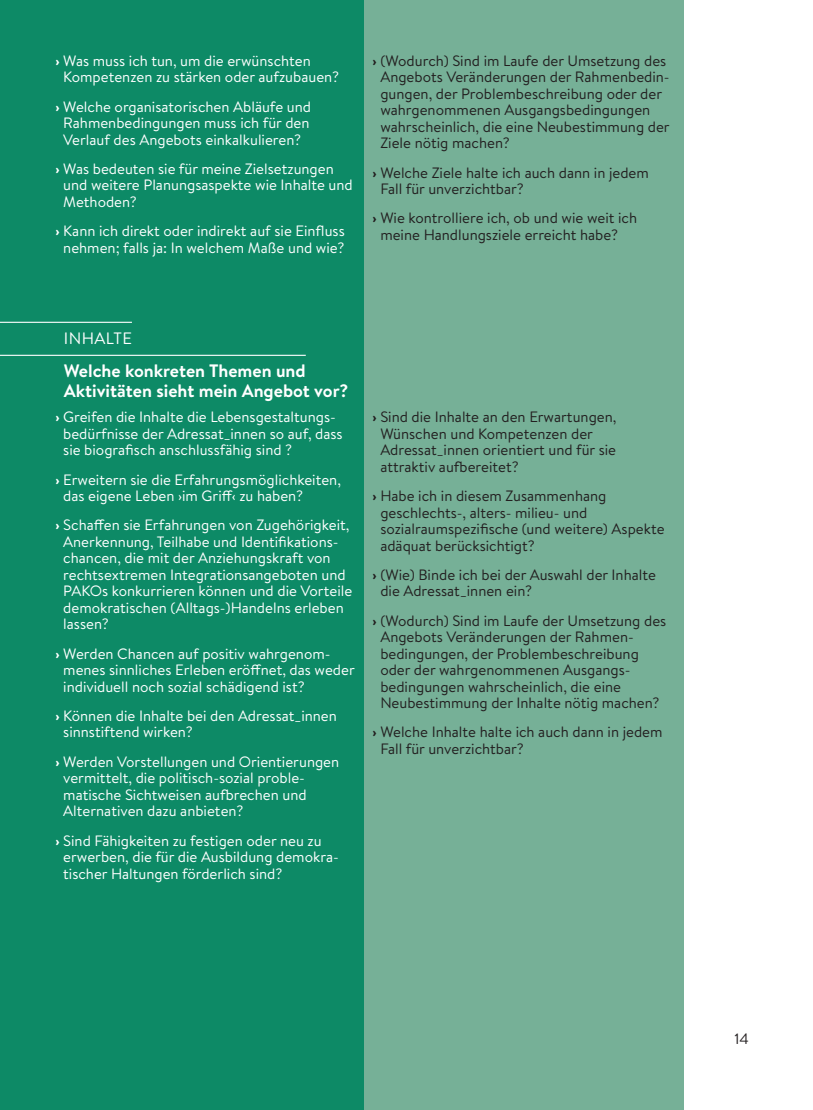
<style>
.page{position:relative;width:813px;height:1110px;background:#fff}
.page>*{position:absolute;margin:0;border:0;box-sizing:border-box;transform-origin:0 0}
.t1{font:700 18px/20.2px "Brandon Text";color:#fff}
.t2{font:16.5px "Brandon Text";color:#fff}
.t3{font:15px/16.5px "Brandon Text";color:#fff}
.t4{font:15px/16.5px "Brandon Text";color:#231f20}
.s1{font-weight:700}
</style>
<div class="page">
<div style="left:0;top:0;width:364px;height:1110px;background:#0d8a66"></div>
<div style="left:364px;top:0;width:318px;height:1110px;background:#76b097"></div>
<hr style="left:0;top:322px;width:132px;height:1px;background:#fff">
<hr style="left:0;top:355px;width:305px;height:1px;background:#fff">
<p class="t3" style="left:63px;top:52px;width:277px;text-indent:-8px"><span class="s1">›</span> Was muss ich tun, um die erwünschten<br>Kompetenzen zu stärken oder aufzubauen?</p>
<p class="t3" style="left:55px;top:98px;width:257px;text-align:center"><span class="s1">›</span> Welche organisatorischen Abläufe und<br>Rahmenbedingungen muss ich für den<br>Verlauf des Angebots einkalkulieren?</p>
<p class="t3" style="left:63px;top:160px;width:291px;text-indent:-8px"><span class="s1">›</span> Was bedeuten sie für meine Zielsetzungen und weitere Planungsaspekte wie Inhalte und<br>Methoden?</p>
<p class="t3" style="left:55px;top:222px;width:291px;text-align:center"><span class="s1">›</span> Kann ich direkt oder indirekt auf sie Einfluss nehmen; falls ja: In welchem Maße und wie?</p>
<p class="t4" style="left:380px;top:52px;width:291px;text-indent:-8px"><span class="s1">›</span> (Wodurch) Sind im Laufe der Umsetzung des Angebots Veränderungen der Rahmenbedin&shy;gungen, der Problembeschreibung oder der wahrgenommenen Ausgangsbedingungen wahrscheinlich, die eine Neubestimmung der Ziele nötig machen?</p>
<p class="t4" style="left:380px;top:164px;width:270px;text-indent:-8px"><span class="s1">›</span> Welche Ziele halte ich auch dann in jedem<br>Fall für unverzichtbar?</p>
<p class="t4" style="left:380px;top:209px;width:258px;text-indent:-8px"><span class="s1">›</span> Wie kontrolliere ich, ob und wie weit ich meine Handlungsziele erreicht habe?</p>
<p class="t2" style="left:64px;top:327px;width:16px">Inhalte</p>
<p class="t1" style="left:64px;top:360px;width:286px">Welche konkreten Themen und<br>Aktivitäten sieht mein Angebot vor?</p>
<p class="t3" style="left:63px;top:408px;width:281px;text-indent:-8px"><span class="s1">›</span> Greifen die Inhalte die Lebensgestaltungs&shy;bedürfnisse der Adressat_innen so auf, dass sie biografisch anschlussfähig sind ?</p>
<p class="t3" style="left:63px;top:471px;width:279px;text-indent:-8px"><span class="s1">›</span> Erweitern sie die Erfahrungsmöglichkeiten, das eigene Leben ›im Griff‹ zu haben?</p>
<p class="t3" style="left:63px;top:516px;width:290px;text-indent:-8px"><span class="s1">›</span> Schaffen sie Erfahrungen von Zugehörigkeit, Anerkennung, Teilhabe und Identifikations&shy;chancen, die mit der Anziehungskraft von rechtsextremen Integrationsangeboten und PAKOs konkurrieren können und die Vorteile demokratischen (Alltags-)Handelns erleben lassen?</p>
<p class="t3" style="left:63px;top:645px;width:293px;text-indent:-8px"><span class="s1">›</span> Werden Chancen auf positiv wahrgenom&shy;menes sinnliches Erleben eröffnet, das weder individuell noch sozial schädigend ist?</p>
<p class="t3" style="left:63px;top:707px;width:275px;text-indent:-8px"><span class="s1">›</span> Können die Inhalte bei den Adressat_innen sinnstiftend wirken?</p>
<p class="t3" style="left:63px;top:753px;width:277px;text-indent:-8px"><span class="s1">›</span> Werden Vorstellungen und Orientierungen vermittelt, die politisch-sozial proble&shy;matische Sichtweisen aufbrechen und Alternativen dazu anbieten?</p>
<p class="t3" style="left:63px;top:831px;width:275px;text-indent:-8px"><span class="s1">›</span> Sind Fähigkeiten zu festigen oder neu zu erwerben, die für die Ausbildung demokra&shy;tischer Haltungen förderlich sind?</p>
<p class="t4" style="left:380px;top:408px;width:237px;text-indent:-8px"><span class="s1">›</span> Sind die Inhalte an den Erwartungen,<br>Wünschen und Kompetenzen der<br>Adressat_innen orientiert und für sie attraktiv aufbereitet?</p>
<p class="t4" style="left:380px;top:487px;width:285px;text-indent:-8px"><span class="s1">›</span> Habe ich in diesem Zusammenhang geschlechts-, alters- milieu- und sozialraumspezifische (und weitere) Aspekte adäquat berücksichtigt?</p>
<p class="t4" style="left:380px;top:566px;width:277px;text-indent:-8px"><span class="s1">›</span> (Wie) Binde ich bei der Auswahl der Inhalte die Adressat_innen ein?</p>
<p class="t4" style="left:380px;top:612px;width:287px;text-indent:-8px"><span class="s1">›</span> (Wodurch) Sind im Laufe der Umsetzung des Angebots Veränderungen der Rahmen-- bedingungen, der Problembeschreibung oder der wahrgenommenen Ausgangs-- bedingungen wahrscheinlich, die eine Neubestimmung der Inhalte nötig machen?</p>
<p class="t4" style="left:380px;top:723px;width:283px;text-indent:-8px"><span class="s1">›</span> Welche Inhalte halte ich auch dann in jedem<br>Fall für unverzichtbar?</p>
<p class="t4" style="left:734px;top:1030px;width:16px">14</p>
</div>
